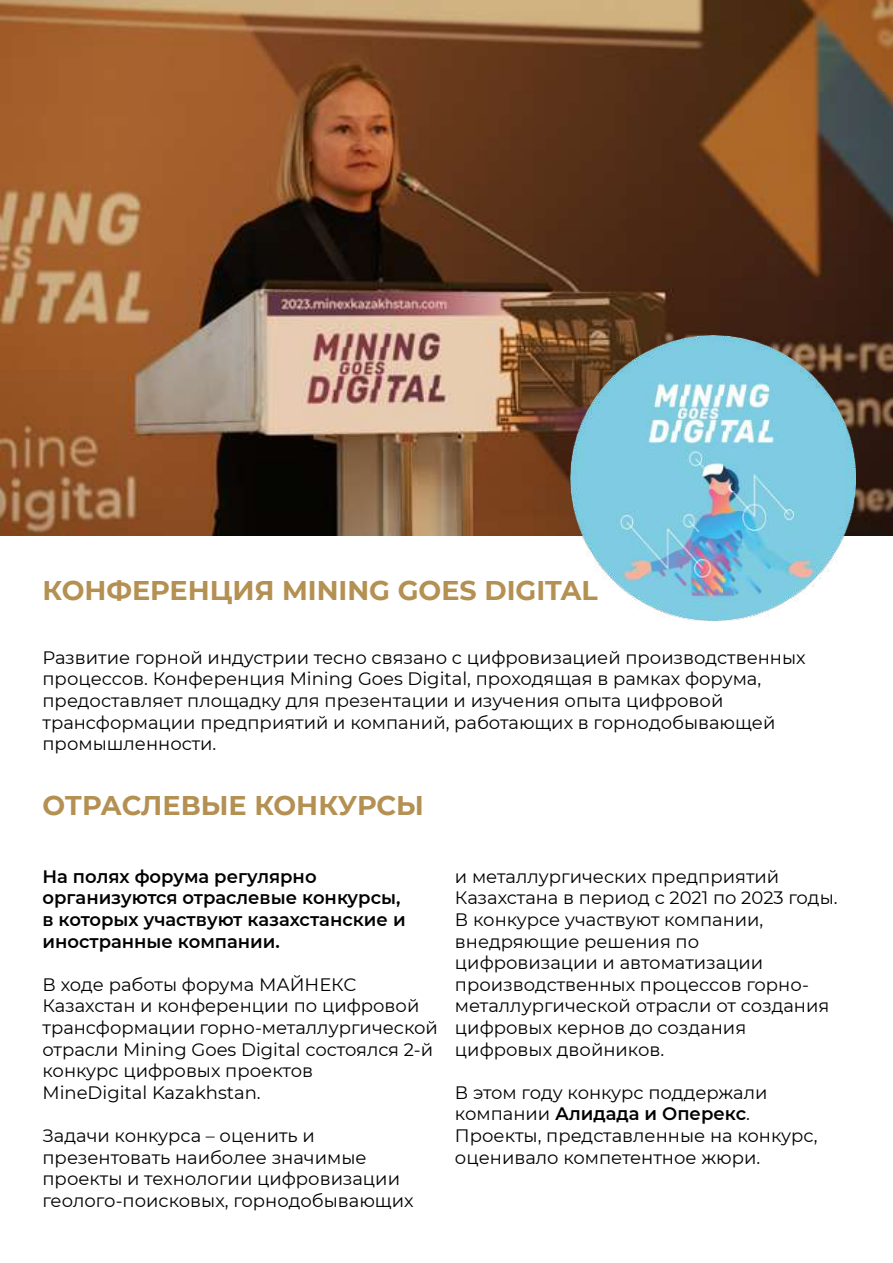
<style>
.page{position:relative;width:893px;height:1263px;background:#fff}
.page>*{position:absolute;margin:0;border:0;box-sizing:border-box;transform-origin:0 0}
.t1{font:700 27px "Montserrat";color:#b49052}
.t2{font:18px/21.6px "Montserrat";color:#000}
.t3{font:600 18px/21.6px "Montserrat";color:#000}
.s1{font-weight:600}
</style>
<div class="page">
<img style="left:1px;top:0;width:892px;height:536px">
<img style="left:570px;top:336px;width:286px;height:285px">
<h1 class="t1" style="left:43px;top:571px;width:557px">КОНФЕРЕНЦИЯ MINING GOES DIGITAL</h1>
<p class="t2" style="left:43px;top:646px;width:765px">Развитие горной индустрии тесно связано с цифровизацией производственных процессов. Конференция Mining Goes Digital, проходящая в рамках форума, предоставляет площадку для презентации и изучения опыта цифровой трансформации предприятий и компаний, работающих в горнодобывающей промышленности.</p>
<h1 class="t1" style="left:43px;top:786px;width:383px">ОТРАСЛЕВЫЕ КОНКУРСЫ</h1>
<p class="t3" style="left:43px;top:865px;width:365px">На полях форума регулярно организуются отраслевые конкурсы, в которых участвуют казахстанские и иностранные компании.</p>
<p class="t2" style="left:43px;top:973px;width:397px">В ходе работы форума МАЙНЕКС Казахстан и конференции по цифровой трансформации горно-металлургической отрасли Mining Goes Digital состоялся 2-й конкурс цифровых проектов<br>MineDigital Kazakhstan.</p>
<p class="t2" style="left:43px;top:1124px;width:373px">Задачи конкурса – оценить и презентовать наиболее значимые проекты и технологии цифровизации геолого-поисковых, горнодобывающих</p>
<p class="t2" style="left:455px;top:865px;width:384px">и металлургических предприятий<br>Казахстана в период с 2021 по 2023 годы.<br>В конкурсе участвуют компании, внедряющие решения по цифровизации и автоматизации производственных процессов горно&shy;металлургической отрасли от создания цифровых кернов до создания цифровых двойников.</p>
<p class="t2" style="left:455px;top:1081px;width:364px">В этом году конкурс поддержали компании <span class="s1">Алидада и Оперекс</span>.<br>Проекты, представленные на конкурс, оценивало компетентное жюри.</p>
</div>
